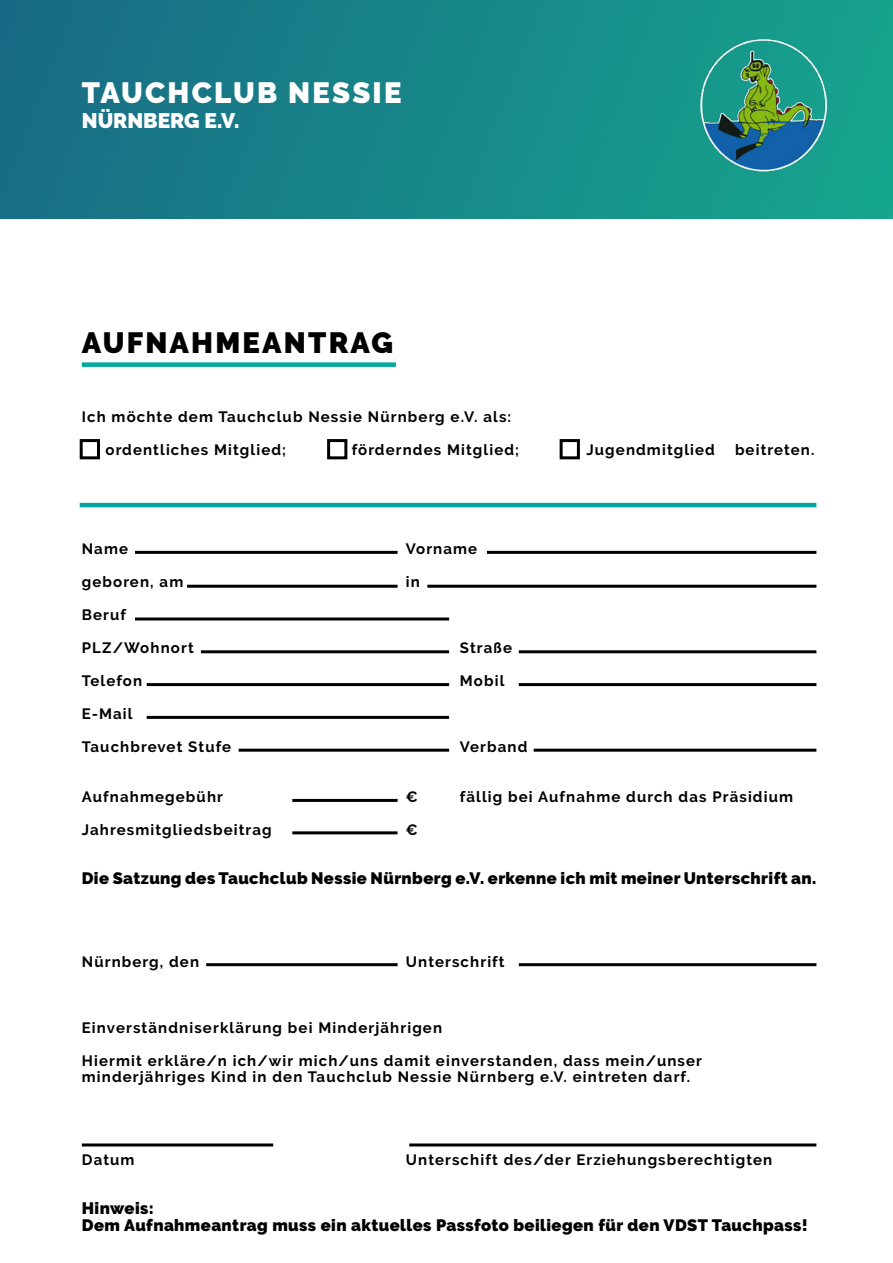
<style>
.page{position:relative;width:893px;height:1263px;background:#fff}
.page>*{position:absolute;margin:0;border:0;box-sizing:border-box;transform-origin:0 0}
.t1{font:900 29.25px "Raleway";letter-spacing:.075em;color:#fff}
.t2{font:900 29.25px "Raleway";letter-spacing:.075em;color:#000}
.t3{font:900 21px "Raleway";color:#fff}
.t4{font:900 16.5px/16.5px "Raleway";letter-spacing:.025em;color:#000}
.t5{font:700 15px/16.5px "Raleway";letter-spacing:.075em;color:#000}
</style>
<div class="page">
<img style="left:0;top:0;width:893px;height:218px">
<img style="left:694px;top:36px;width:138px;height:139px">
<div style="left:82px;top:362px;width:314px;height:5px;background:#00a89e"></div>
<hr style="left:487px;top:551px;width:329px;height:3px;background:#000">
<div style="left:80px;top:439px;width:20px;height:20px;border:3px solid #000"></div>
<div style="left:327px;top:439px;width:20px;height:20px;border:3px solid #000"></div>
<div style="left:560px;top:439px;width:20px;height:20px;border:3px solid #000"></div>
<hr style="left:80px;top:503px;width:736px;height:4px;background:#00a89e">
<hr style="left:135px;top:551px;width:263px;height:3px;background:#000">
<hr style="left:427px;top:585px;width:389px;height:3px;background:#000">
<hr style="left:187px;top:585px;width:211px;height:3px;background:#000">
<hr style="left:135px;top:617px;width:314px;height:3px;background:#000">
<hr style="left:201px;top:650px;width:248px;height:3px;background:#000">
<hr style="left:519px;top:650px;width:297px;height:3px;background:#000">
<hr style="left:147px;top:683px;width:302px;height:3px;background:#000">
<hr style="left:519px;top:683px;width:297px;height:3px;background:#000">
<hr style="left:147px;top:716px;width:302px;height:3px;background:#000">
<hr style="left:239px;top:749px;width:210px;height:3px;background:#000">
<hr style="left:534px;top:749px;width:282px;height:3px;background:#000">
<hr style="left:292px;top:799px;width:106px;height:3px;background:#000">
<hr style="left:292px;top:831px;width:106px;height:3px;background:#000">
<hr style="left:206px;top:963px;width:192px;height:3px;background:#000">
<hr style="left:519px;top:963px;width:297px;height:3px;background:#000">
<hr style="left:82px;top:1143px;width:191px;height:3px;background:#000">
<hr style="left:409px;top:1143px;width:407px;height:3px;background:#000">
<h1 class="t1" style="left:82px;top:76px;width:321px">TAUCHCLUB NESSIE</h1>
<h2 class="t3" style="left:82px;top:109px;width:159px">NÜRNBERG E.V.</h2>
<h1 class="t2" style="left:82px;top:325px;width:313px">AUFNAHMEANTRAG</h1>
<p class="t5" style="left:82px;top:409px;width:431px">Ich möchte dem Tauchclub Nessie Nürnberg e.V. als:</p>
<p class="t5" style="left:105px;top:442px;width:182px">ordentliches Mitglied;</p>
<p class="t5" style="left:352px;top:442px;width:169px">förderndes Mitglied;</p>
<p class="t5" style="left:586px;top:442px;width:130px">Jugendmitglied</p>
<p class="t5" style="left:735px;top:442px;width:81px">beitreten.</p>
<p class="t5" style="left:82px;top:541px;width:48px">Name</p>
<p class="t5" style="left:406px;top:541px;width:73px">Vorname</p>
<p class="t5" style="left:82px;top:574px;width:103px">geboren, am</p>
<p class="t5" style="left:406px;top:574px;width:16px">in</p>
<p class="t5" style="left:82px;top:607px;width:46px">Beruf</p>
<p class="t5" style="left:82px;top:640px;width:113px">PLZ/Wohnort</p>
<p class="t5" style="left:460px;top:640px;width:54px">Straße</p>
<p class="t5" style="left:82px;top:673px;width:62px">Telefon</p>
<p class="t5" style="left:460px;top:673px;width:46px">Mobil</p>
<p class="t5" style="left:82px;top:706px;width:52px">E-Mail</p>
<p class="t5" style="left:82px;top:739px;width:151px">Tauchbrevet Stufe</p>
<p class="t5" style="left:460px;top:739px;width:69px">Verband</p>
<p class="t5" style="left:82px;top:788px;width:143px">Aufnahmegebühr</p>
<p class="t5" style="left:406px;top:788px;width:13px">€</p>
<p class="t5" style="left:460px;top:788px;width:335px">fällig bei Aufnahme durch das Präsidium</p>
<p class="t5" style="left:82px;top:821px;width:191px">Jahresmitgliedsbeitrag</p>
<p class="t5" style="left:406px;top:821px;width:13px">€</p>
<p class="t4" style="left:82px;top:870px;width:736px">Die Satzung des Tauchclub Nessie Nürnberg e.V. erkenne ich mit meiner Unterschrift an.</p>
<p class="t5" style="left:82px;top:953px;width:119px">Nürnberg, den</p>
<p class="t5" style="left:406px;top:953px;width:100px">Unterschrift</p>
<p class="t5" style="left:82px;top:1019px;width:362px">Einverständniserklärung bei Minderjährigen</p>
<p class="t5" style="left:82px;top:1052px;width:622px">Hiermit erkläre/n ich/wir mich/uns damit einverstanden, dass mein/unser minderjähriges Kind in den Tauchclub Nessie Nürnberg e.V. eintreten darf.</p>
<p class="t5" style="left:82px;top:1151px;width:54px">Datum</p>
<p class="t5" style="left:406px;top:1151px;width:368px">Unterschift des/der Erziehungsberechtigten</p>
<p class="t4" style="left:82px;top:1200px;width:727px">Hinweis:<br>Dem Aufnahmeantrag muss ein aktuelles Passfoto beiliegen für den VDST Tauchpass!</p>
</div>
